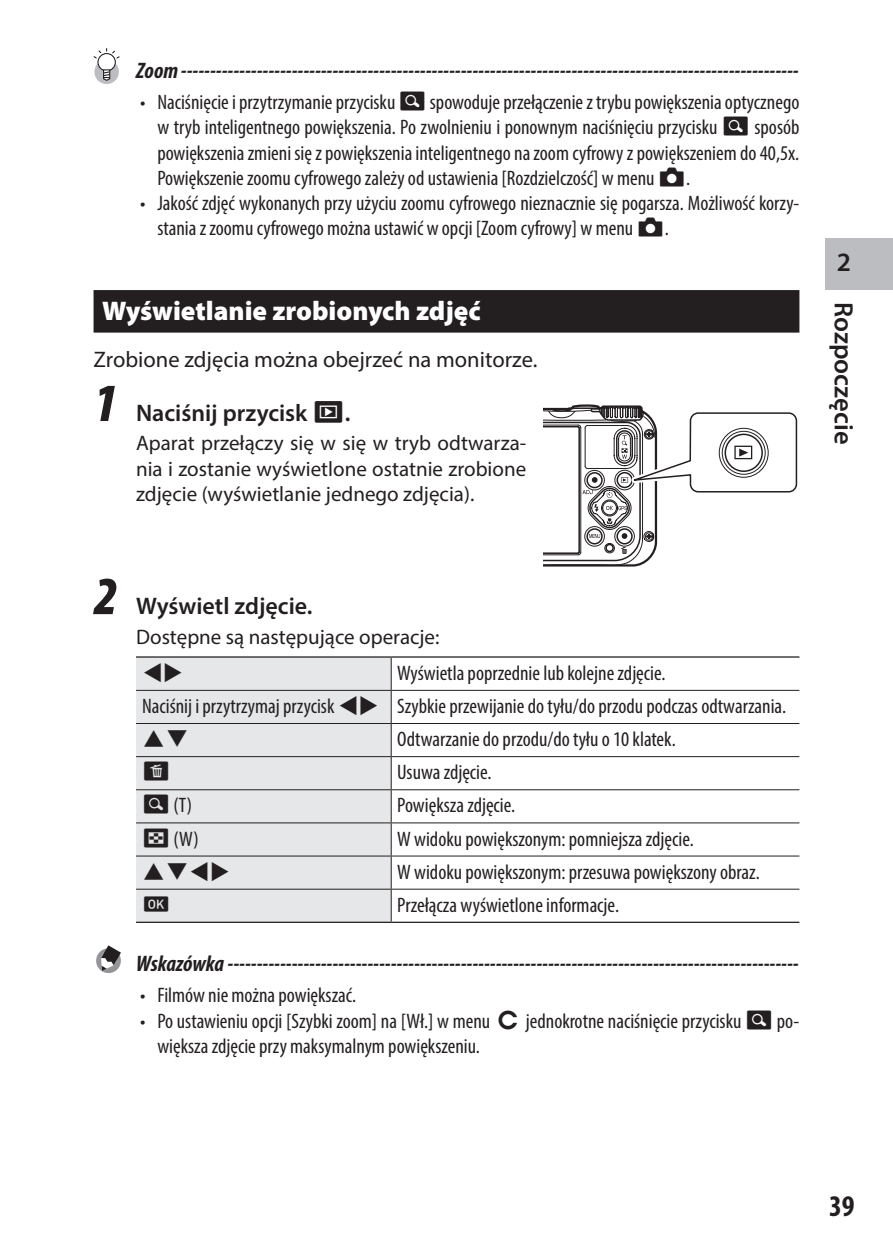
<style>
.page{position:relative;width:893px;height:1259px;background:#fff}
.page>*{position:absolute;margin:0;border:0;box-sizing:border-box;transform-origin:0 0}
.t1{font:italic 900 condensed 54px "Myriad Pro";color:#231f20}
.t2{font:700 condensed 30px "Myriad Pro";color:#231f20}
.t3{font:900 27px "Myriad Pro";color:#fff}
.t4{font:600 26.7px "Myriad Pro";color:#231f20}
.t5{font:600 24px "Myriad Pro";color:#231f20}
.t6{font:italic 700 condensed 22.5px "Myriad Pro";color:#231f20}
.t7{font:22.5px "Myriad Pro";color:#231f20}
.t8{font:condensed 21px/25.2px "Myriad Pro";color:#231f20}
.t9{font:21px/25.2px "Myriad Pro";color:#231f20;text-align:justify}
.t10{font:21px "INGRI100";color:#231f20}
.s1{font-family:"INGRI100";font-stretch:normal}
.s2{font-family:"INGRI100";font-weight:400}
</style>
<div class="page">
<div style="left:825px;top:238px;width:68px;height:51px;background:#bcbdc0"></div>
<div style="left:94px;top:290px;width:705px;height:42px;background:#231f20"></div>
<div style="left:94px;top:60px;width:25px;height:24px;background:#bcbdc0;border-radius:50%"></div>
<div style="left:98px;top:54px;width:17px;height:17px;background:#fff;border-radius:50%"></div>
<div style="left:97px;top:53px;width:19px;height:18px;border:1px solid #231f20;border-radius:50%"></div>
<svg style="left:94px;top:49px;width:26px;height:11px"></svg>
<svg style="left:102px;top:69px;width:9px;height:12px"></svg>
<div style="left:136px;top:657px;width:255px;height:264px;background:#e6e7e9"></div>
<hr style="left:391px;top:657px;width:1px;height:33px;background:#231f20">
<hr style="left:391px;top:691px;width:1px;height:32px;background:#231f20">
<hr style="left:391px;top:724px;width:1px;height:32px;background:#231f20">
<hr style="left:391px;top:757px;width:1px;height:32px;background:#231f20">
<hr style="left:391px;top:790px;width:1px;height:32px;background:#231f20">
<hr style="left:391px;top:823px;width:1px;height:32px;background:#231f20">
<hr style="left:391px;top:856px;width:1px;height:32px;background:#231f20">
<hr style="left:391px;top:889px;width:1px;height:32px;background:#231f20">
<hr style="left:136px;top:690px;width:255px;height:1px;background:#231f20">
<hr style="left:391px;top:690px;width:408px;height:1px;background:#231f20">
<hr style="left:136px;top:723px;width:255px;height:1px;background:#231f20">
<hr style="left:391px;top:723px;width:408px;height:1px;background:#231f20">
<hr style="left:136px;top:756px;width:255px;height:1px;background:#231f20">
<hr style="left:391px;top:756px;width:408px;height:1px;background:#231f20">
<hr style="left:136px;top:789px;width:255px;height:1px;background:#231f20">
<hr style="left:391px;top:789px;width:408px;height:1px;background:#231f20">
<hr style="left:136px;top:822px;width:255px;height:1px;background:#231f20">
<hr style="left:391px;top:822px;width:408px;height:1px;background:#231f20">
<hr style="left:136px;top:855px;width:255px;height:1px;background:#231f20">
<hr style="left:391px;top:855px;width:408px;height:1px;background:#231f20">
<hr style="left:136px;top:888px;width:255px;height:1px;background:#231f20">
<hr style="left:391px;top:888px;width:408px;height:1px;background:#231f20">
<hr style="left:136px;top:656px;width:255px;height:1px;background:#231f20">
<hr style="left:391px;top:656px;width:408px;height:1px;background:#231f20">
<hr style="left:136px;top:921px;width:255px;height:2px;background:#231f20">
<hr style="left:391px;top:921px;width:408px;height:2px;background:#231f20">
<div style="left:96px;top:948px;width:25px;height:25px;background:#939598;border-radius:50%"></div>
<svg style="left:101px;top:945px;width:20px;height:26px"></svg>
<svg style="left:543px;top:404px;width:255px;height:163px"></svg>
<p class="t6" style="left:136px;top:57px;width:664px">Zoom----------------------------------------------------------------------------------------------------------</p>
<p class="t8" style="left:157px;top:89px;width:644px;text-align:justify;text-indent:-17px">• Naciśnięcie i przytrzymanie przycisku <span class="s1">4</span> spowoduje przełączenie z trybu powiększenia optycznego w tryb inteligentnego powiększenia. Po zwolnieniu i ponownym naciśnięciu przycisku <span class="s1">4</span> sposób powiększenia zmieni się z powiększenia inteligentnego na zoom cyfrowy z powiększeniem do 40,5x.<br>Powiększenie zoomu cyfrowego zależy od ustawienia [Rozdzielczość] w menu <span class="s1">A</span>.</p>
<p class="t8" style="left:157px;top:190px;width:644px;text-indent:-17px">• Jakość zdjęć wykonanych przy użyciu zoomu cyfrowego nieznacznie się pogarsza. Możliwość korzy&shy;stania z zoomu cyfrowego można ustawić w opcji [Zoom cyfrowy] w menu <span class="s1">A</span>.</p>
<p class="t3" style="left:102px;top:292px;width:380px">Wyświetlanie zrobionych zdjęć</p>
<p class="t7" style="left:94px;top:345px;width:445px">Zrobione zdjęcia można obejrzeć na monitorze.</p>
<h1 class="t1" style="left:94px;top:374px;width:26px">1</h1>
<p class="t5" style="left:136px;top:398px;width:216px">Naciśnij przycisk <span class="s2">G</span>.</p>
<p class="t9" style="left:136px;top:430px;width:392px">Aparat przełączy się w się w tryb odtwarza&shy;nia i zostanie wyświetlone ostatnie zrobione zdjęcie (wyświetlanie jednego zdjęcia).</p>
<h1 class="t1" style="left:94px;top:567px;width:26px">2</h1>
<p class="t5" style="left:136px;top:591px;width:178px">Wyświetl zdjęcie.</p>
<p class="t9" style="left:136px;top:623px;width:305px">Dostępne są następujące operacje:</p>
<p class="t10" style="left:142px;top:662px;width:43px">CD</p>
<p class="t8" style="left:142px;top:656px;width:646px;line-height:33px;text-indent:255px">Wyświetla poprzednie lub kolejne zdjęcie.<br>Naciśnij i przytrzymaj przycisk <span class="s1">CD</span> Szybkie przewijanie do tyłu/do przodu podczas odtwarzania.</p>
<p class="t10" style="left:142px;top:728px;width:48px">AB</p>
<p class="t8" style="left:397px;top:726px;width:280px">Odtwarzanie do przodu/do tyłu o 10 klatek.</p>
<p class="t10" style="left:142px;top:761px;width:30px">I</p>
<p class="t8" style="left:397px;top:759px;width:96px">Usuwa zdjęcie.</p>
<p class="t8" style="left:142px;top:792px;width:52px"><span class="s1">4</span> (T)</p>
<p class="t8" style="left:397px;top:792px;width:120px">Powiększa zdjęcie.</p>
<p class="t8" style="left:142px;top:825px;width:58px"><span class="s1">5</span> (W)</p>
<p class="t8" style="left:397px;top:825px;width:298px">W widoku powiększonym: pomniejsza zdjęcie.</p>
<p class="t10" style="left:142px;top:860px;width:90px">ABCD</p>
<p class="t8" style="left:397px;top:859px;width:364px">W widoku powiększonym: przesuwa powiększony obraz.</p>
<p class="t10" style="left:142px;top:894px;width:30px">E</p>
<p class="t8" style="left:397px;top:892px;width:223px">Przełącza wyświetlone informacje.</p>
<p class="t6" style="left:136px;top:949px;width:664px">Wskazówka --------------------------------------------------------------------------------------------------</p>
<p class="t8" style="left:140px;top:982px;width:217px">• Filmów nie można powiększać.</p>
<p class="t8" style="left:157px;top:1007px;width:644px;text-indent:-17px">• Po ustawieniu opcji [Szybki zoom] na [Wł.] w menu <span class="s1">D</span> jednokrotne naciśnięcie przycisku <span class="s1">4</span> po&shy;większa zdjęcie przy maksymalnym powiększeniu.</p>
<p class="t4" style="left:837px;top:245px;width:16px">2</p>
<p class="t4" style="left:861px;top:302px;width:144px;rotate:90deg">Rozpoczęcie</p>
<h2 class="t2" style="left:829px;top:1187px;width:27px">39</h2>
</div>
